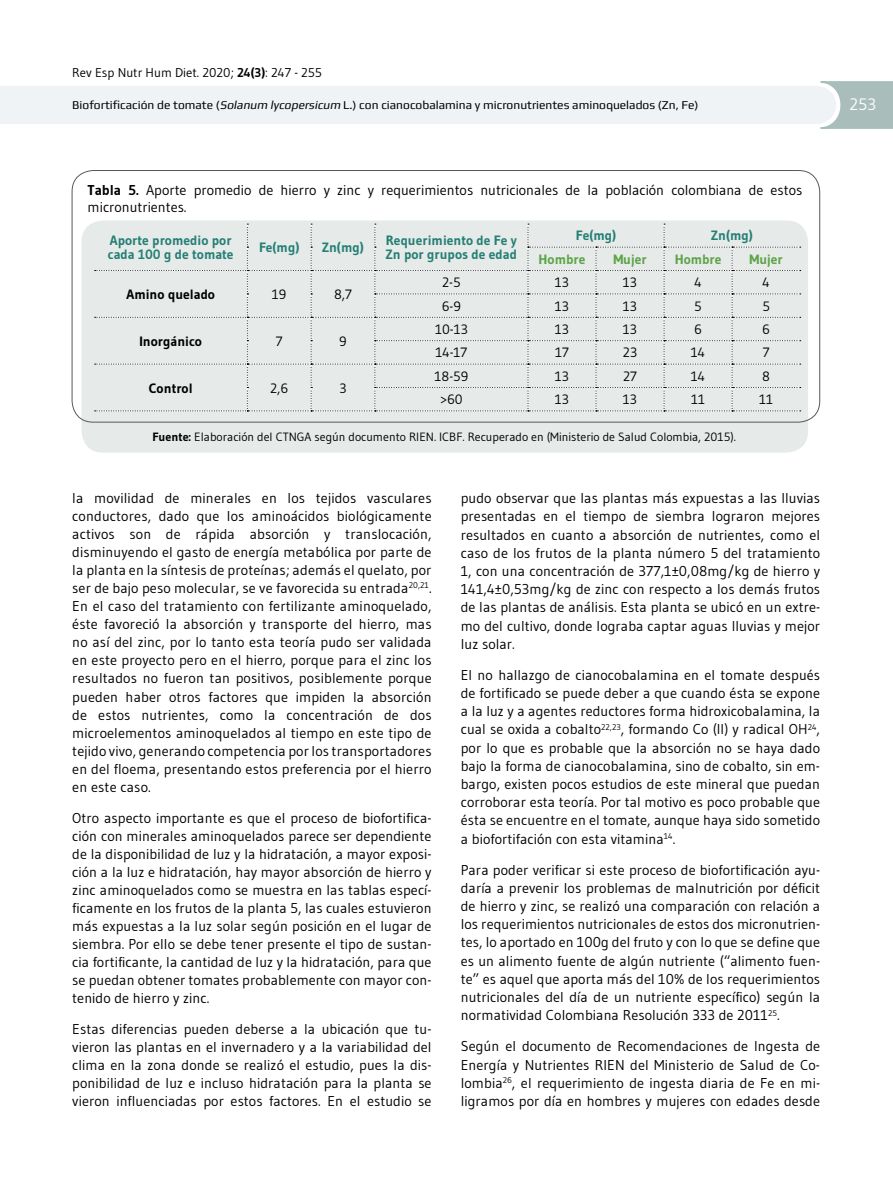
<style>
.page{position:relative;width:893px;height:1191px;background:#fff}
.page>*{position:absolute;margin:0;border:0;box-sizing:border-box;transform-origin:0 0}
.t1{font:16.5px "Gudea";color:#fff}
.t2{font:14.25px/18px "Gudea";letter-spacing:.005em;color:#000;text-align:justify}
.t3{font:700 13.5px/13.5px "Gudea";color:#247f74}
.t4{font:13.5px "Gudea";color:#000}
.t5{font:700 13.5px "Gudea";color:#000}
.t6{font:700 13.5px "Gudea";color:#5ca446}
.t7{font:12.75px "Gudea";color:#000}
.t8{font:12px "Play";color:#000}
.t9{font:12px "Gudea";color:#000}
.s1{font-weight:700}
.s2{font-style:italic}
</style>
<div class="page">
<svg style="left:0;top:81px;width:893px;height:48px"></svg>
<div style="left:82px;top:220px;width:726px;height:232px;background:#e6eae9;border-radius:21px"></div>
<svg style="left:95px;top:224px;width:706px;height:187px"></svg>
<p class="t7" style="left:72px;top:65px;width:251px">Rev Esp Nutr Hum Diet. 2020; <span class="s1">24(3)</span>: 247 - 255</p>
<p class="t8" style="left:72px;top:97px;width:628px">Biofortificación de tomate (<span class="s2">Solanum lycopersicum</span> L.) con cianocobalamina y micronutrientes aminoquelados (Zn, Fe)</p>
<p class="t1" style="left:849px;top:94px;width:28px">253</p>
<p class="t2" style="left:88px;top:181px;width:716px;line-height:17.1px"><span class="s1">Tabla 5.</span> Aporte promedio de hierro y zinc y requerimientos nutricionales de la población colombiana de estos micronutrientes.</p>
<p class="t3" style="left:108px;top:234px;width:127px">Aporte promedio por cada 100 g de tomate</p>
<p class="t3" style="left:259px;top:240px;width:42px">Fe(mg)</p>
<p class="t3" style="left:322px;top:240px;width:43px">Zn(mg)</p>
<p class="t3" style="left:386px;top:234px;width:133px">Requerimiento de Fe y<br>Zn por grupos de edad</p>
<p class="t3" style="left:576px;top:229px;width:42px">Fe(mg)</p>
<p class="t3" style="left:711px;top:229px;width:43px">Zn(mg)</p>
<p class="t6" style="left:539px;top:251px;width:48px">Hombre</p>
<p class="t6" style="left:613px;top:251px;width:35px">Mujer</p>
<p class="t6" style="left:675px;top:251px;width:48px">Hombre</p>
<p class="t6" style="left:749px;top:251px;width:35px">Mujer</p>
<p class="t5" style="left:127px;top:286px;width:90px">Amino quelado</p>
<p class="t4" style="left:272px;top:286px;width:16px">19</p>
<p class="t4" style="left:334px;top:286px;width:19px">8,7</p>
<p class="t5" style="left:139px;top:333px;width:64px">Inorgánico</p>
<p class="t4" style="left:276px;top:333px;width:8px">7</p>
<p class="t4" style="left:339px;top:333px;width:9px">9</p>
<p class="t4" style="left:442px;top:274px;width:20px">2-5</p>
<p class="t4" style="left:555px;top:274px;width:16px">13</p>
<p class="t4" style="left:623px;top:274px;width:16px">13</p>
<p class="t4" style="left:694px;top:274px;width:9px">4</p>
<p class="t4" style="left:762px;top:274px;width:9px">4</p>
<p class="t4" style="left:442px;top:297px;width:21px">6-9</p>
<p class="t4" style="left:555px;top:297px;width:16px">13</p>
<p class="t4" style="left:623px;top:297px;width:16px">13</p>
<p class="t4" style="left:694px;top:297px;width:9px">5</p>
<p class="t4" style="left:762px;top:297px;width:9px">5</p>
<p class="t4" style="left:435px;top:321px;width:34px">10-13</p>
<p class="t4" style="left:555px;top:321px;width:16px">13</p>
<p class="t4" style="left:623px;top:321px;width:16px">13</p>
<p class="t4" style="left:694px;top:321px;width:9px">6</p>
<p class="t4" style="left:762px;top:321px;width:9px">6</p>
<p class="t4" style="left:435px;top:344px;width:34px">14-17</p>
<p class="t4" style="left:555px;top:344px;width:15px">17</p>
<p class="t4" style="left:623px;top:344px;width:16px">23</p>
<p class="t4" style="left:691px;top:344px;width:16px">14</p>
<p class="t4" style="left:763px;top:344px;width:8px">7</p>
<p class="t4" style="left:435px;top:368px;width:35px">18-59</p>
<p class="t4" style="left:555px;top:368px;width:16px">13</p>
<p class="t4" style="left:623px;top:368px;width:15px">27</p>
<p class="t4" style="left:691px;top:368px;width:16px">14</p>
<p class="t4" style="left:762px;top:368px;width:9px">8</p>
<p class="t4" style="left:440px;top:391px;width:24px">&gt;60</p>
<p class="t4" style="left:555px;top:391px;width:16px">13</p>
<p class="t4" style="left:623px;top:391px;width:16px">13</p>
<p class="t4" style="left:691px;top:391px;width:16px">11</p>
<p class="t4" style="left:759px;top:391px;width:16px">11</p>
<p class="t9" style="left:153px;top:429px;width:585px"><span class="s1">Fuente:</span> Elaboración del CTNGA según documento RIEN. ICBF. Recuperado en (Ministerio de Salud Colombia, 2015).</p>
<p class="t5" style="left:149px;top:379px;width:46px">Control</p>
<p class="t4" style="left:270px;top:379px;width:20px">2,6</p>
<p class="t4" style="left:339px;top:379px;width:9px">3</p>
<p class="t2" style="left:72px;top:489px;width:361px">la movilidad de minerales en los tejidos vasculares conductores, dado que los aminoácidos biológicamente activos son de rápida absorción y translocación, disminuyendo el gasto de energía metabólica por parte de la planta en la síntesis de proteínas; además el quelato, por ser de bajo peso molecular, se ve favorecida su entrada<sup>20,21</sup>.<br>En el caso del tratamiento con fertilizante aminoquelado, éste favoreció la absorción y transporte del hierro, mas no así del zinc, por lo tanto esta teoría pudo ser validada en este proyecto pero en el hierro, porque para el zinc los resultados no fueron tan positivos, posiblemente porque pueden haber otros factores que impiden la absorción de estos nutrientes, como la concentración de dos microelementos aminoquelados al tiempo en este tipo de tejido vivo, generando competencia por los transportadores en del floema, presentando estos preferencia por el hierro en este caso.</p>
<p class="t2" style="left:72px;top:808px;width:361px">Otro aspecto importante es que el proceso de biofortifica&shy;ción con minerales aminoquelados parece ser dependiente de la disponibilidad de luz y la hidratación, a mayor exposi&shy;ción a la luz e hidratación, hay mayor absorción de hierro y zinc aminoquelados como se muestra en las tablas especí&shy;ficamente en los frutos de la planta 5, las cuales estuvieron más expuestas a la luz solar según posición en el lugar de siembra. Por ello se debe tener presente el tipo de sustan&shy;cia fortificante, la cantidad de luz y la hidratación, para que se puedan obtener tomates probablemente con mayor con&shy;tenido de hierro y zinc.</p>
<p class="t2" style="left:72px;top:1019px;width:361px">Estas diferencias pueden deberse a la ubicación que tu&shy;vieron las plantas en el invernadero y a la variabilidad del clima en la zona donde se realizó el estudio, pues la dis&shy;ponibilidad de luz e incluso hidratación para la planta se vieron influenciadas por estos factores. En el estudio se</p>
<p class="t2" style="left:461px;top:489px;width:361px">pudo observar que las plantas más expuestas a las lluvias presentadas en el tiempo de siembra lograron mejores resultados en cuanto a absorción de nutrientes, como el caso de los frutos de la planta número 5 del tratamiento 1, con una concentración de 377,1±0,08mg/kg de hierro y 141,4±0,53mg/kg de zinc con respecto a los demás frutos de las plantas de análisis. Esta planta se ubicó en un extre&shy;mo del cultivo, donde lograba captar aguas lluvias y mejor luz solar.</p>
<p class="t2" style="left:461px;top:665px;width:361px">El no hallazgo de cianocobalamina en el tomate después de fortificado se puede deber a que cuando ésta se expone a la luz y a agentes reductores forma hidroxicobalamina, la cual se oxida a cobalto<sup>22,23</sup>, formando Co (II) y radical OH<sup>24</sup>, por lo que es probable que la absorción no se haya dado bajo la forma de cianocobalamina, sino de cobalto, sin em&shy;bargo, existen pocos estudios de este mineral que puedan corroborar esta teoría. Por tal motivo es poco probable que ésta se encuentre en el tomate, aunque haya sido sometido a biofortifación con esta vitamina<sup>14</sup>.</p>
<p class="t2" style="left:461px;top:860px;width:361px">Para poder verificar si este proceso de biofortificación ayu&shy;daría a prevenir los problemas de malnutrición por déficit de hierro y zinc, se realizó una comparación con relación a los requerimientos nutricionales de estos dos micronutrien&shy;tes, lo aportado en 100g del fruto y con lo que se define que es un alimento fuente de algún nutriente (“alimento fuen&shy;te” es aquel que aporta más del 10% de los requerimientos nutricionales del día de un nutriente específico) según la normatividad Colombiana Resolución 333 de 2011<sup>25</sup>.</p>
<p class="t2" style="left:461px;top:1037px;width:361px">Según el documento de Recomendaciones de Ingesta de Energía y Nutrientes RIEN del Ministerio de Salud de Co&shy;lombia<sup>26</sup>, el requerimiento de ingesta diaria de Fe en mi&shy;ligramos por día en hombres y mujeres con edades desde</p>
</div>
